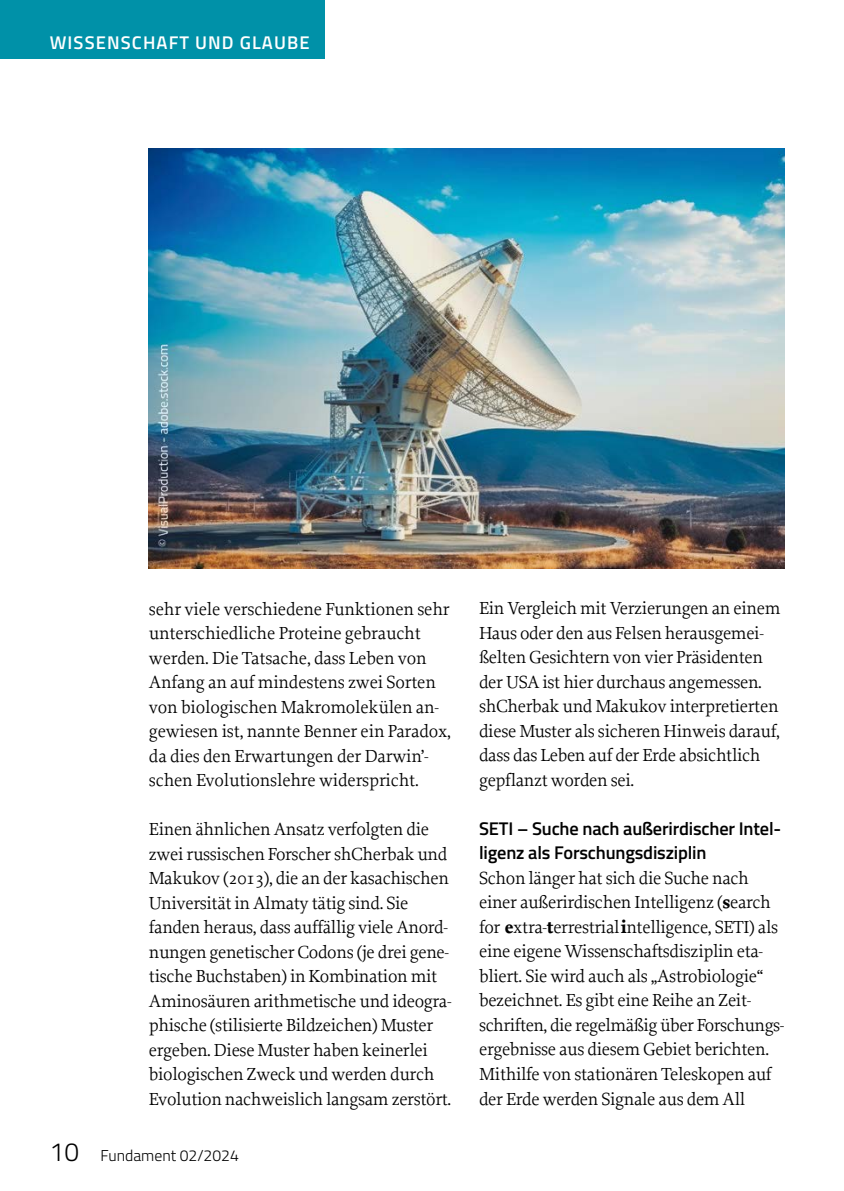
<style>
.page{position:relative;width:844px;height:1191px;background:#fff}
.page>*{position:absolute;margin:0;border:0;box-sizing:border-box;transform-origin:0 0}
.t1{font:18.38px/24.5px "Proforma";letter-spacing:-.02em;color:#000}
.t2{font:600 18.38px/24.5px "Titillium";letter-spacing:-.01em;color:#000}
.t3{font:600 18.38px "Titillium";letter-spacing:.06em;color:#fff}
.t4{font:300 15.75px "Titillium";color:#000}
.s1{font-size:26.25px}
.s2{font-weight:700}
</style>
<div class="page">
<img style="left:149px;top:149px;width:635px;height:419px">
<div style="left:0;top:0;width:324px;height:58px;background:#0091a8"></div>
<p class="t3" style="left:50px;top:28px;width:261px">WISSENSCHAFT UND GLAUBE</p>
<p class="t1" style="left:149px;top:596px;width:303px">sehr viele verschiedene Funktionen sehr unterschiedliche Proteine gebraucht werden. Die Tatsache, dass Leben von Anfang an auf mindestens zwei Sorten von biologischen Makromolekülen an&shy;gewiesen ist, nannte Benner ein Paradox, da dies den Erwartungen der Darwin’- schen Evolutionslehre widerspricht.</p>
<p class="t1" style="left:149px;top:816px;width:304px">Einen ähnlichen Ansatz verfolgten die zwei russischen Forscher shCherbak und Makukov (2013), die an der kasachischen Universität in Almaty tätig sind. Sie fanden heraus, dass auffällig viele Anord&shy;nungen genetischer Codons (je drei gene&shy;tische Buchstaben) in Kombination mit Aminosäuren arithmetische und ideogra&shy;phische (stilisierte Bildzeichen) Muster ergeben. Diese Muster haben keinerlei biologischen Zweck und werden durch Evolution nachweislich langsam zerstört.</p>
<p class="t4" style="left:50px;top:1143px;width:191px"><span class="s1">10</span> Fundament 02/2024</p>
<p class="t1" style="left:479px;top:596px;width:303px">Ein Vergleich mit Verzierungen an einem Haus oder den aus Felsen herausgemei&shy;ßelten Gesichtern von vier Präsidenten der USA ist hier durchaus angemessen. shCherbak und Makukov interpretierten diese Muster als sicheren Hinweis darauf, dass das Leben auf der Erde absichtlich gepflanzt worden sei.</p>
<p class="t2" style="left:479px;top:815px;width:303px">SETI – Suche nach außerirdischer Intel&shy;ligenz als Forschungsdisziplin</p>
<p class="t1" style="left:479px;top:865px;width:307px">Schon länger hat sich die Suche nach einer außerirdischen Intelligenz (<span class="s2">s</span>earch for <span class="s2">e</span>xtra-<span class="s2">t</span>errestrial <span class="s2">i</span>ntelligence, SETI) als eine eigene Wissenschaftsdisziplin eta&shy;bliert. Sie wird auch als „Astrobiologie“ bezeichnet. Es gibt eine Reihe an Zeit&shy;schriften, die regelmäßig über Forschungs&shy;ergebnisse aus diesem Gebiet berichten.<br>Mithilfe von stationären Teleskopen auf der Erde werden Signale aus dem All</p>
</div>
